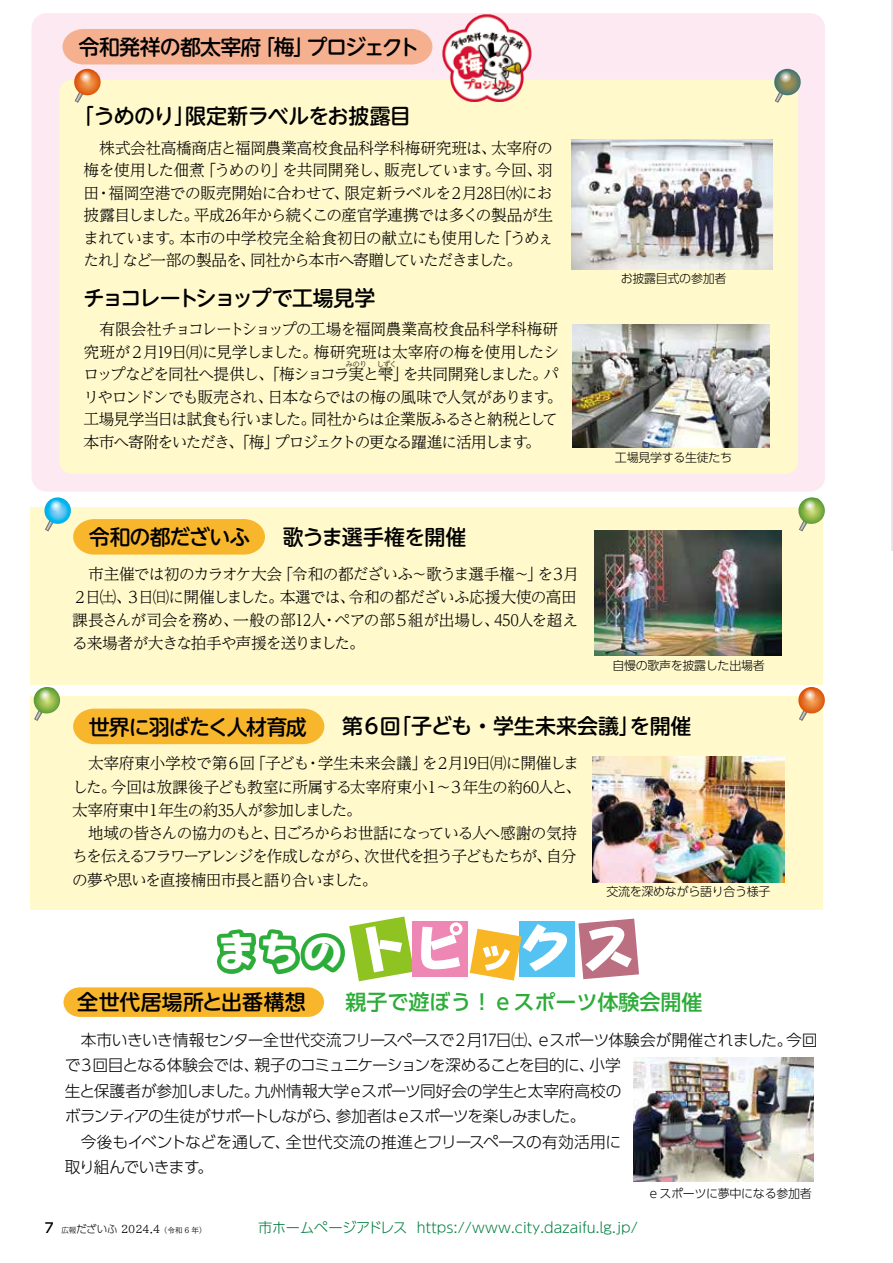
<style>
.page{position:relative;width:893px;height:1263px;background:#fff}
.page>*{position:absolute;margin:0;border:0;box-sizing:border-box;transform-origin:0 0}
.t1{font:57.6px "Pop Happiness Std EB";color:#fff}
.t2{font:43.2px "Pop Happiness Std EB";color:#fff}
.t3{font:21px "BIZ UD Shin M Go Medium";letter-spacing:-.045em;color:#000}
.t4{font:21px "BIZ UD Shin Go Medium";color:#2cac38}
.t5{font:21px "BIZ UD Shin M Go Medium";letter-spacing:-.01em;color:#000}
.t6{font:21px "BIZ UD Shin M Go Medium";letter-spacing:-.025em;color:#000}
.t7{font:21px "BIZ UD Shin M Go Medium";letter-spacing:-.105em;color:#000}
.t8{font:15.75px/22.5px "BIZ UD Reimin Light";letter-spacing:-.065em;color:#000}
.t9{font:15.75px/25.5px "BIZ UD Shin Go Light";letter-spacing:-.045em;color:#000}
.t10{font:14.25px "BIZ UDP Shin Go Light";letter-spacing:.01em;color:#007f40}
.t11{font:12px "BIZ UD Shin Go Light";letter-spacing:-.025em;color:#000}
.t12{font:10.5px "BIZ UDP Mincho Medium";color:#000}
.t13{font:7.5px "BIZ UD Reimin Light";letter-spacing:-.115em;color:#000}
.s1{font-family:"BIZ UDP Shin M Go Medium";color:#000}
.s2{font-family:"BIZ UDP Shin Go Medium";font-size:13.5px}
.s3{font-family:"BIZ UDP Shin Go Light";font-size:7.5px}
.s4{font-family:"BIZ UDP Shin Go Light"}
.s5{font-size:7.5px}
</style>
<div class="page">
<div style="left:32px;top:13px;width:793px;height:479px;background:#fce9f1;border-radius:15px"></div>
<div style="left:59px;top:80px;width:739px;height:394px;background:#fff9cb;border-radius:13px"></div>
<svg style="left:773px;top:69px;width:28px;height:33px"></svg>
<svg style="left:63px;top:29px;width:369px;height:73px"></svg>
<img style="left:572px;top:140px;width:200px;height:129px">
<img style="left:573px;top:325px;width:197px;height:123px">
<img style="left:442px;top:14px;width:92px;height:87px">
<div style="left:412px;top:921px;width:56px;height:56px;background:#ee87b4"></div>
<div style="left:519px;top:921px;width:56px;height:56px;background:#54c3f1"></div>
<img style="left:634px;top:1058px;width:180px;height:123px">
<div style="left:30px;top:696px;width:792px;height:214px;background:#fff9cb"></div>
<img style="left:593px;top:757px;width:191px;height:125px">
<div style="left:30px;top:507px;width:792px;height:177px;background:#fff9cb"></div>
<img style="left:594px;top:531px;width:188px;height:125px">
<svg style="left:44px;top:497px;width:221px;height:58px"></svg>
<svg style="left:798px;top:497px;width:27px;height:34px"></svg>
<svg style="left:33px;top:687px;width:291px;height:57px"></svg>
<svg style="left:798px;top:687px;width:27px;height:33px"></svg>
<hr style="left:892px;top:0;width:1px;height:550px;background:#efe0eb">
<svg style="left:64px;top:916px;width:348px;height:101px"></svg>
<svg style="left:470px;top:929px;width:52px;height:51px"></svg>
<svg style="left:578px;top:919px;width:61px;height:60px;background:#c48393"></svg>
<h3 class="t3" style="left:78px;top:36px;width:343px">令和発祥の都太宰府「梅」プロジェクト</h3>
<h3 class="t6" style="left:73px;top:106px;width:339px">「うめのり」限定新ラベルをお披露目</h3>
<p class="t8" style="left:83px;top:137px;width:472px;text-align:justify">　株式会社高橋商店と福岡農業高校食品科学科梅研究班は、太宰府の梅を使用した佃煮「うめのり」を共同開発し、販売しています。今回、羽田・福岡空港での販売開始に合わせて、限定新ラベルを２月28日㈬にお披露目しました。平成26年から続くこの産官学連携では多くの製品が生まれています。本市の中学校完全給食初日の献立にも使用した「うめぇたれ」など一部の製品を、同社から本市へ寄贈していただきました。</p>
<h3 class="t7" style="left:83px;top:287px;width:293px">チョコレートショップで工場見学</h3>
<p class="t8" style="left:83px;top:318px;width:480px">　有限会社チョコレートショップの工場を福岡農業高校食品科学科梅研究班が２月19日㈪に見学しました。梅研究班は太宰府の梅を使用したシロップなどを同社へ提供し、「梅ショコラ実と雫」を共同開発しました。パリやロンドンでも販売され、日本ならではの梅の風味で人気があります。工場見学当日は試食も行いました。同社からは企業版ふるさと納税として本市へ寄附をいただき、「梅」プロジェクトの更なる躍進に活用します。</p>
<p class="t13" style="left:345px;top:360px;width:23px">みのり</p>
<p class="t13" style="left:377px;top:360px;width:22px">しずく</p>
<h3 class="t3" style="left:89px;top:526px;width:163px">令和の都だざいふ</h3>
<h3 class="t3" style="left:283px;top:526px;width:185px">歌うま選手権を開催</h3>
<p class="t8" style="left:72px;top:562px;width:508px;line-height:23.2px">　市主催では初のカラオケ大会「令和の都だざいふ～歌うま選手権～」を３月２日㈯、３日㈰に開催しました。本選では、令和の都だざいふ応援大使の高田課長さんが司会を務め、一般の部12人・ペアの部５組が出場し、450人を超える来場者が大きな拍手や声援を送りました。</p>
<p class="t11" style="left:621px;top:273px;width:107px">お披露目式の参加者</p>
<p class="t11" style="left:615px;top:451px;width:119px">工場見学する生徒たち</p>
<p class="t11" style="left:612px;top:659px;width:154px">自慢の歌声を披露した出場者</p>
<h3 class="t3" style="left:89px;top:716px;width:219px">世界に羽ばたく人材育成</h3>
<h3 class="t5" style="left:342px;top:716px;width:351px">第６回「子ども・学生未来会議」を開催</h3>
<p class="t8" style="left:72px;top:752px;width:511px;line-height:23.2px">　太宰府東小学校で第６回「子ども・学生未来会議」を２月19日㈪に開催しました。今回は放課後子ども教室に所属する太宰府東小１～３年生の約60人と、太宰府東中１年生の約35人が参加しました。<br>　地域の皆さんの協力のもと、日ごろからお世話になっている人へ感謝の気持ちを伝えるフラワーアレンジを作成しながら、次世代を担う子どもたちが、自分の夢や思いを直接楠田市長と語り合いました。</p>
<p class="t11" style="left:606px;top:885px;width:166px">交流を深めながら語り合う様子</p>
<h2 class="t2" style="left:215px;top:924px;width:131px">まちの</h2>
<h1 class="t1" style="left:411px;top:911px;width:59px">ピ</h1>
<h1 class="t1" style="left:516px;top:911px;width:59px">ク</h1>
<h3 class="t4" style="left:77px;top:991px;width:627px"><span class="s1">全世代居場所と出番構想</span> 　親子で遊ぼう！ｅスポーツ体験会開催</h3>
<p class="t9" style="left:65px;top:1027px;width:754px;text-indent:16px">本市いきいき情報センター全世代交流フリースペースで２月17日㈯、ｅスポーツ体験会が開催されました。今回で３回目となる体験会では、親子のコミュニケーションを深めることを目的に、小学<br>生と保護者が参加しました。九州情報大学ｅスポーツ同好会の学生と太宰府高校の<br>ボランティアの生徒がサポートしながら、参加者はｅスポーツを楽しみました。<br>　今後もイベントなどを通して、全世代交流の推進とフリースペースの有効活用に<br>取り組んでいきます。</p>
<p class="t12" style="left:45px;top:1223px;width:159px"><span class="s2">7</span> <span class="s3">広報</span><span class="s4">だざいふ</span> 2024.4 <span class="s5">（令和 6 年）</span></p>
<p class="t10" style="left:258px;top:1220px;width:381px">市ホームページアドレス　https://www.city.dazaifu.lg.jp/</p>
<p class="t11" style="left:648px;top:1187px;width:166px">ｅスポーツに夢中になる参加者</p>
</div>
